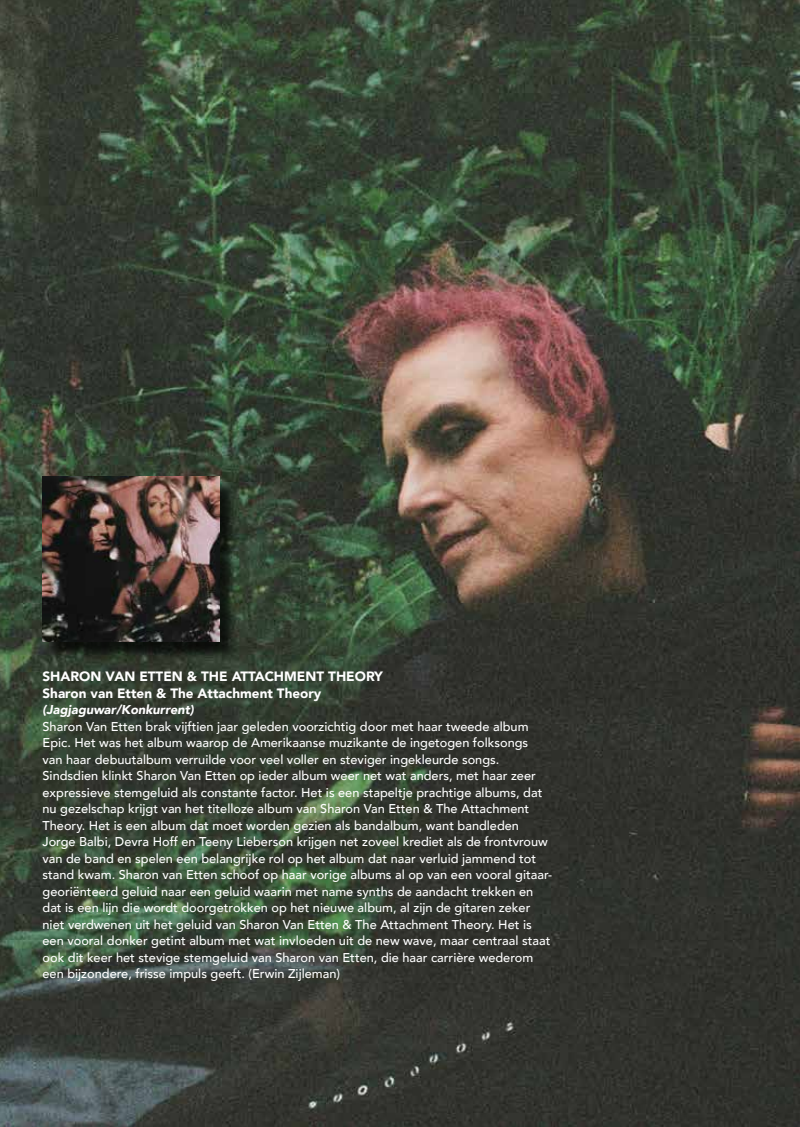
<style>
.page{position:relative;width:800px;height:1127px;background:#fff}
.page>*{position:absolute;margin:0;border:0;box-sizing:border-box;transform-origin:0 0}
.t1{font:900 13.5px/16.5px "Avenir";color:#fff}
.t2{font:500 12.75px/16.5px "Avenir";color:#fff}
.t3{font:italic 900 12.75px "Avenir";color:#fff}
</style>
<div class="page">
<img style="left:0;top:0;width:799px;height:1127px">
<img style="left:43px;top:477px;width:176px;height:165px">
<svg style="left:370px;top:1093px;width:17px;height:2px"></svg>
<div style="left:45px;top:479px;width:193px;height:181px;background:#000;opacity:.75"></div>
<p class="t1" style="left:43px;top:668px;width:342px">SHARON VAN ETTEN &amp; THE ATTACHMENT THEORY<br>Sharon van Etten &amp; The Attachment Theory</p>
<p class="t3" style="left:43px;top:699px;width:153px">(Jagjaguwar/Konkurrent)</p>
<p class="t2" style="left:43px;top:717px;width:511px">Sharon Van Etten brak vijftien jaar geleden voorzichtig door met haar tweede album Epic. Het was het album waarop de Amerikaanse muzikante de ingetogen folksongs<br>van haar debuutalbum verruilde voor veel voller en steviger ingekleurde songs.<br>Sindsdien klinkt Sharon Van Etten op ieder album weer net wat anders, met haar zeer expressieve stemgeluid als constante factor. Het is een stapeltje prachtige albums, dat nu gezelschap krijgt van het titelloze album van Sharon Van Etten &amp; The Attachment Theory. Het is een album dat moet worden gezien als bandalbum, want bandleden Jorge Balbi, Devra Hoff en Teeny Lieberson krijgen net zoveel krediet als de frontvrouw van de band en spelen een belangrijke rol op het album dat naar verluid jammend tot stand kwam. Sharon van Etten schoof op haar vorige albums al op van een vooral gitaar&shy;georiënteerd geluid naar een geluid waarin met name synths de aandacht trekken en dat is een lijn die wordt doorgetrokken op het nieuwe album, al zijn de gitaren zeker niet verdwenen uit het geluid van Sharon Van Etten &amp; The Attachment Theory. Het is een vooral donker getint album met wat invloeden uit de new wave, maar centraal staat ook dit keer het stevige stemgeluid van Sharon van Etten, die haar carrière wederom een bijzondere, frisse impuls geeft. (Erwin Zijleman)</p>
</div>
